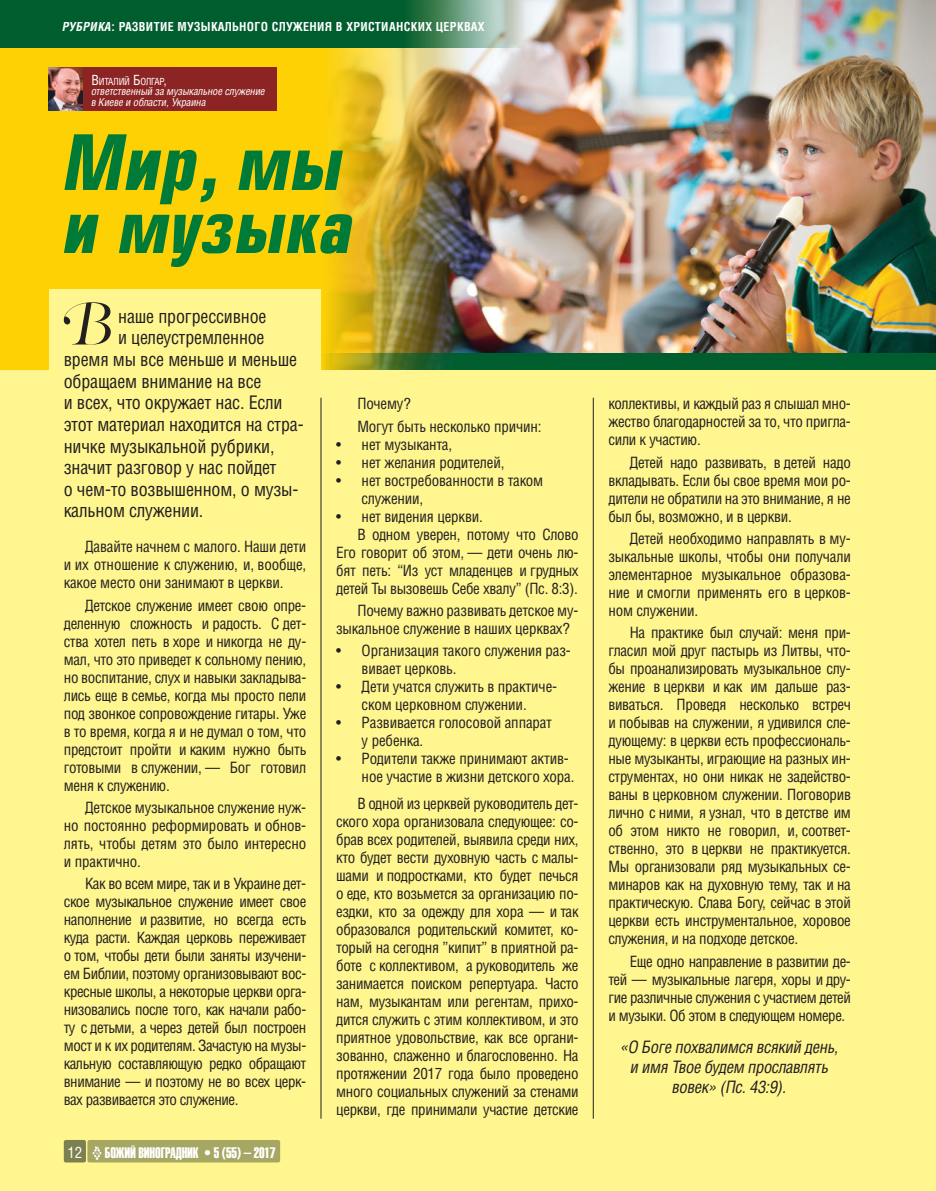
<style>
.page{position:relative;width:936px;height:1191px;background:#fff}
.page>*{position:absolute;margin:0;border:0;box-sizing:border-box;transform-origin:0 0}
.t1{font:italic 700 74.25px "Europe Condensed C";color:#007a37}
.t2{font:italic 700 72px "Europe Condensed C";letter-spacing:.01em;color:#007a37}
.t3{font:61.8px "PF Regal Swash Pro";color:#231f20}
.t4{font:18px "AG Letterica Condensed C";letter-spacing:-.01em;color:#231f20}
.t5{font:italic 16.5px/19.8px "AG Letterica Condensed C";letter-spacing:-.02em;color:#231f20;text-align:center}
.t6{font:15px/18px "AG Letterica Condensed C";letter-spacing:-.02em;color:#231f20;text-align:justify}
.t7{font:15px "Helios Extra Compressed C";letter-spacing:-.01em;color:#fff}
.t8{font:15px "AG Letterica Condensed C";color:#fff}
.t9{font:700 12px "AG Letterica Condensed C";letter-spacing:.03em;color:#fff}
.t10{font:italic 10.5px/10.5px "AG Letterica Condensed C";letter-spacing:-.01em;color:#fff}
.t11{font:9.45px "AG Letterica Condensed C";letter-spacing:-.015em;color:#fff}
.s1{font-style:italic}
.s2{font-size:13.5px}
.s3{font-style:inherit}
</style>
<div class="page">
<img style="left:478px;top:0;width:457px;height:353px">
<img style="left:0;top:48px;width:478px;height:322px">
<div style="left:0;top:370px;width:935px;height:821px;background:#fff690"></div>
<div style="left:49px;top:290px;width:272px;height:840px;background:#fff690"></div>
<hr style="left:593px;top:398px;width:1px;height:720px;background:#231f20">
<hr style="left:321px;top:398px;width:1px;height:720px;background:#231f20">
<svg style="left:0;top:0;width:524px;height:48px;background:#1a6c41"></svg>
<svg style="left:321px;top:353px;width:614px;height:17px;background:#17652b"></svg>
<div style="left:83px;top:68px;width:194px;height:43px;background:#8c2424"></div>
<img style="left:49px;top:68px;width:34px;height:43px">
<div style="left:87px;top:1140px;width:193px;height:22px;background:#a6a763;border-radius:2px"></div>
<div style="left:64px;top:1140px;width:22px;height:22px;background:#7b804e;border-radius:2px"></div>
<svg style="left:92px;top:1146px;width:9px;height:13px"></svg>
<p class="t9" style="left:62px;top:19px;width:423px"><span class="s1">РУБРИКА</span>: РАЗВИТИЕ МУЗЫКАЛЬНОГО СЛУЖЕНИЯ В ХРИСТИАНСКИХ ЦЕРКВАХ</p>
<p class="t11" style="left:91px;top:75px;width:77px"><span class="s2">В</span>италий <span class="s2">Б</span>олгар<span class="s2">,</span></p>
<p class="t10" style="left:91px;top:86px;width:175px">ответственный за музыкальное служение в Киеве и области, Украина</p>
<h1 class="t1" style="left:64px;top:113px;width:281px">Мир, мы</h1>
<h2 class="t2" style="left:64px;top:179px;width:291px">и музыка</h2>
<h3 class="t3" style="left:63px;top:287px;width:50px">В</h3>
<p class="t4" style="left:118px;top:306px;width:150px">наше прогрессивное</p>
<p class="t4" style="left:118px;top:327px;width:148px">и целеустремленное</p>
<p class="t4" style="left:64px;top:349px;width:235px">время мы все меньше и меньше</p>
<p class="t4" style="left:64px;top:370px;width:199px">обращаем внимание на все</p>
<p class="t4" style="left:64px;top:392px;width:220px">и всех, что окружает нас. Если</p>
<p class="t4" style="left:64px;top:414px;width:241px">этот материал находится на стра-</p>
<p class="t4" style="left:64px;top:435px;width:212px">ничке музыкальной рубрики,</p>
<p class="t4" style="left:64px;top:457px;width:214px">значит разговор у нас пойдет</p>
<p class="t4" style="left:64px;top:478px;width:236px">о чем-то возвышенном, о музы-</p>
<p class="t4" style="left:64px;top:500px;width:141px">кальном служении.</p>
<p class="t6" style="left:64px;top:538px;width:244px;text-indent:21px">Давайте начнем с малого. Наши дети и их отношение к служению, и, вообще, какое место они занимают в церкви.</p>
<p class="t6" style="left:64px;top:596px;width:244px;text-indent:21px">Детское служение имеет свою опре&shy;деленную сложность и радость. С дет&shy;ства хотел петь в хоре и никогда не ду&shy;мал, что это приведет к сольному пению, но воспитание, слух и навыки закладыва&shy;лись еще в семье, когда мы просто пели под звонкое сопровождение гитары. Уже в то время, когда я и не думал о том, что предстоит пройти и каким нужно быть готовыми в служении, — Бог готовил меня к служению.</p>
<p class="t6" style="left:64px;top:798px;width:244px;text-indent:21px">Детское музыкальное служение нуж&shy;но постоянно реформировать и обнов&shy;лять, чтобы детям это было интересно и практично.</p>
<p class="t6" style="left:64px;top:874px;width:244px;text-indent:21px">Как во всем мире, так и в Украине дет&shy;ское музыкальное служение имеет свое наполнение и развитие, но всегда есть куда расти. Каждая церковь переживает о том, чтобы дети были заняты изучени&shy;ем Библии, поэтому организовывают вос&shy;кресные школы, а некоторые церкви орга&shy;низовались после того, как начали рабо&shy;ту с детьми, а через детей был построен мост и к их родителям. Зачастую на музы&shy;кальную составляющую редко обращают внимание — и поэтому не во всех церк&shy;вах развивается это служение.</p>
<p class="t8" style="left:67px;top:1143px;width:16px">12</p>
<p class="t7" style="left:105px;top:1143px;width:172px">БОЖИЙ ВИНОГРАДНИК <span class="s3">• 5 (55) – 2017</span></p>
<p class="t6" style="left:357px;top:393px;width:186px;line-height:22.2px">Почему?<br>Могут быть несколько причин:</p>
<p class="t6" style="left:336px;top:435px;width:118px">• нет музыканта,</p>
<p class="t6" style="left:336px;top:453px;width:170px">• нет желания родителей,</p>
<p class="t6" style="left:361px;top:471px;width:183px;text-indent:-26px">• нет востребованности в таком служении,</p>
<p class="t6" style="left:336px;top:507px;width:148px">• нет видения церкви.</p>
<p class="t6" style="left:357px;top:525px;width:223px">В одном уверен, потому что Слово</p>
<p class="t6" style="left:336px;top:543px;width:244px">Его говорит об этом, — дети очень лю-</p>
<p class="t6" style="left:336px;top:561px;width:244px">бят петь: “Из уст младенцев и грудных</p>
<p class="t6" style="left:336px;top:579px;width:243px">детей Ты вызовешь Себе хвалу” (Пс. 8:3).</p>
<p class="t6" style="left:336px;top:601px;width:244px;text-indent:21px">Почему важно развивать детское му&shy;зыкальное служение в наших церквах?</p>
<p class="t6" style="left:361px;top:641px;width:211px;text-indent:-26px">• Организация такого служения раз&shy;вивает церковь.</p>
<p class="t6" style="left:336px;top:677px;width:222px;text-align:center">• Дети учатся служить в практиче&shy;ском церковном служении.</p>
<p class="t6" style="left:361px;top:713px;width:192px;text-indent:-26px">• Развивается голосовой аппарат у ребенка.</p>
<p class="t6" style="left:361px;top:749px;width:214px;text-indent:-26px">• Родители также принимают актив&shy;ное участие в жизни детского хора.</p>
<p class="t6" style="left:336px;top:794px;width:244px;text-indent:21px">В одной из церквей руководитель дет&shy;ского хора организовала следующее: со&shy;брав всех родителей, выявила среди них, кто будет вести духовную часть с малы&shy;шами и подростками, кто будет печься о еде, кто возьмется за организацию по&shy;ездки, кто за одежду для хора — и так образовался родительский комитет, ко&shy;торый на сегодня ”кипит” в приятной ра&shy;боте с коллективом, а руководитель же занимается поиском репертуара. Часто нам, музыкантам или регентам, прихо&shy;дится служить с этим коллективом, и это приятное удовольствие, как все органи&shy;зованно, слаженно и благословенно. На протяжении 2017 года было проведено много социальных служений за стенами церкви, где принимали участие детские</p>
<p class="t6" style="left:608px;top:395px;width:244px">коллективы, и каждый раз я слышал мно&shy;жество благодарностей за то, что пригла&shy;сили к участию.</p>
<p class="t6" style="left:608px;top:453px;width:244px;text-indent:21px">Детей надо развивать, в детей надо вкладывать. Если бы свое время мои ро&shy;дители не обратили на это внимание, я не был бы, возможно, и в церкви.</p>
<p class="t6" style="left:608px;top:529px;width:244px;text-indent:21px">Детей необходимо направлять в му&shy;зыкальные школы, чтобы они получали элементарное музыкальное образова&shy;ние и смогли применять его в церков&shy;ном служении.</p>
<p class="t6" style="left:608px;top:623px;width:244px;text-indent:21px">На практике был случай: меня при&shy;гласил мой друг пастырь из Литвы, что&shy;бы проанализировать музыкальное слу&shy;жение в церкви и как им дальше раз&shy;виваться. Проведя несколько встреч и побывав на служении, я удивился сле&shy;дующему: в церкви есть профессиональ&shy;ные музыканты, играющие на разных ин&shy;струментах, но они никак не задейство&shy;ваны в церковном служении. Поговорив лично с ними, я узнал, что в детстве им об этом никто не говорил, и, соответ&shy;ственно, это в церкви не практикуется.<br>Мы организовали ряд музыкальных се&shy;минаров как на духовную тему, так и на практическую. Слава Богу, сейчас в этой церкви есть инструментальное, хоровое служения, и на подходе детское.</p>
<p class="t6" style="left:608px;top:952px;width:244px;text-indent:21px">Еще одно направление в развитии де&shy;тей — музыкальные лагеря, хоры и дру&shy;гие различные служения с участием детей и музыки. Об этом в следующем номере.</p>
<p class="t5" style="left:620px;top:1037px;width:220px">«О Боге похвалимся всякий день, и имя Твое будем прославлять вовек» (Пс. 43:9).</p>
</div>
